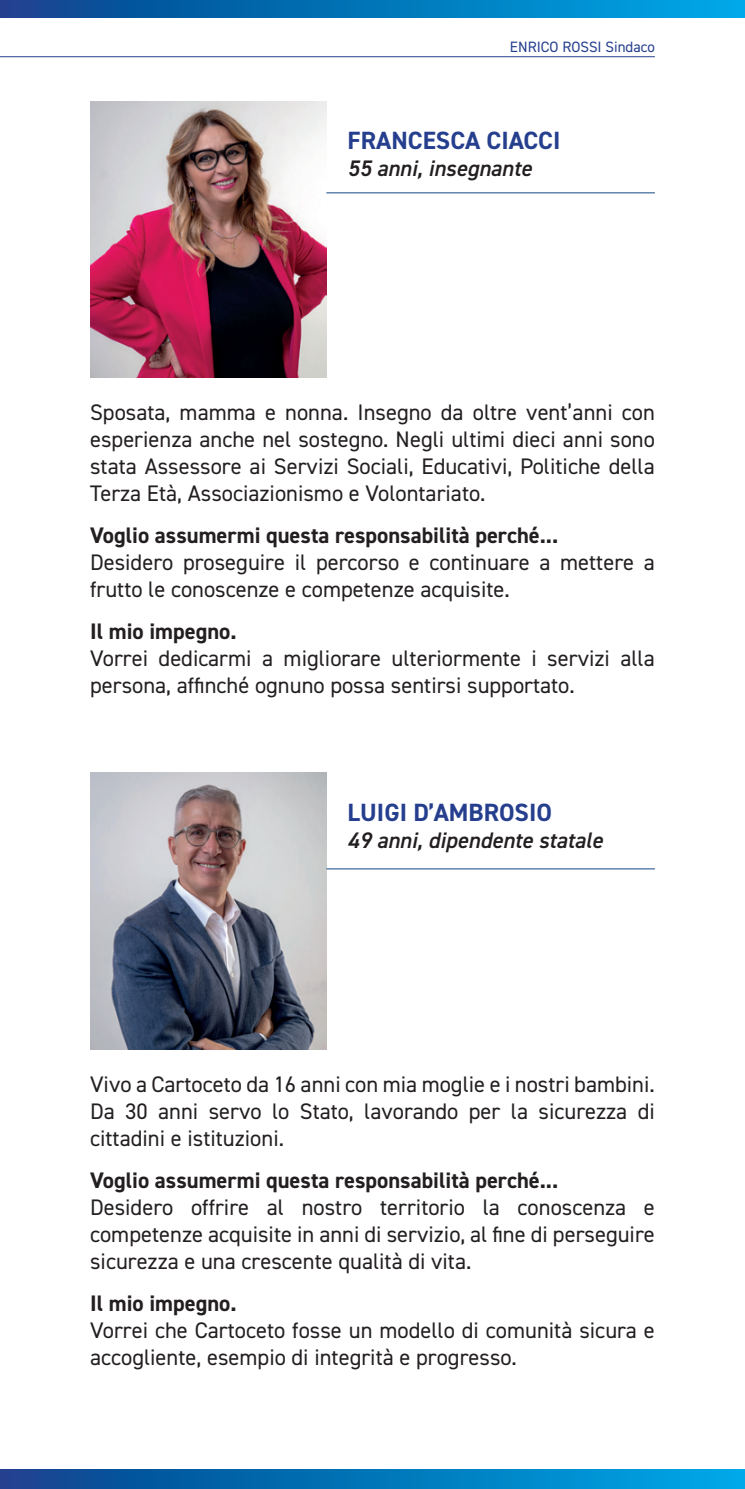
<style>
.page{position:relative;width:745px;height:1489px;background:#fff}
.page>*{position:absolute;margin:0;border:0;box-sizing:border-box;transform-origin:0 0}
.t1{font:700 25px "DIN2014";color:#253f8e}
.t2{font:22.5px/27px "DIN2014";color:#231f20;text-align:justify}
.t3{font:700 22.5px "DIN2014";color:#231f20}
.t4{font:italic 600 22.5px "DIN2014";color:#231f20}
.t5{font:15px "DIN2014";color:#253f8e}
</style>
<div class="page">
<svg style="left:0;top:0;width:744px;height:18px;background:#0375b9"></svg>
<svg style="left:0;top:1469px;width:744px;height:19px;background:#0375b9"></svg>
<hr style="left:0;top:56px;width:654px;height:1px;background:#253f8e">
<img style="left:90px;top:101px;width:236px;height:277px">
<img style="left:90px;top:772px;width:236px;height:277px">
<hr style="left:326px;top:192px;width:328px;height:1px;background:#134683">
<hr style="left:326px;top:868px;width:328px;height:1px;background:#134683">
<p class="t5" style="left:509px;top:37px;width:146px">ENRICO ROSSI Sindaco</p>
<p class="t1" style="left:347px;top:124px;width:214px">FRANCESCA CIACCI</p>
<p class="t4" style="left:347px;top:153px;width:185px">55 anni, insegnante</p>
<p class="t2" style="left:90px;top:398px;width:566px">Sposata, mamma e nonna. Insegno da oltre vent’anni con esperienza anche nel sostegno. Negli ultimi dieci anni sono stata Assessore ai Servizi Sociali, Educativi, Politiche della Terza Età, Associazionismo e Volontariato.</p>
<p class="t3" style="left:90px;top:520px;width:469px">Voglio assumermi questa responsabilità perché...</p>
<p class="t2" style="left:90px;top:548px;width:566px">Desidero proseguire il percorso e continuare a mettere a frutto le conoscenze e competenze acquisite.</p>
<p class="t3" style="left:90px;top:616px;width:148px">Il mio impegno.</p>
<p class="t2" style="left:90px;top:644px;width:566px">Vorrei dedicarmi a migliorare ulteriormente i servizi alla persona, affinché ognuno possa sentirsi supportato.</p>
<p class="t1" style="left:347px;top:795px;width:206px">LUIGI D’AMBROSIO</p>
<p class="t4" style="left:347px;top:825px;width:256px">49 anni, dipendente statale</p>
<p class="t2" style="left:90px;top:1070px;width:566px">Vivo a Cartoceto da 16 anni con mia moglie e i nostri bambini.<br>Da 30 anni servo lo Stato, lavorando per la sicurezza di cittadini e istituzioni.</p>
<p class="t3" style="left:90px;top:1165px;width:469px">Voglio assumermi questa responsabilità perché...</p>
<p class="t2" style="left:90px;top:1193px;width:566px">Desidero offrire al nostro territorio la conoscenza e competenze acquisite in anni di servizio, al fine di perseguire sicurezza e una crescente qualità di vita.</p>
<p class="t3" style="left:90px;top:1288px;width:148px">Il mio impegno.</p>
<p class="t2" style="left:90px;top:1316px;width:566px">Vorrei che Cartoceto fosse un modello di comunità sicura e accogliente, esempio di integrità e progresso.</p>
</div>
